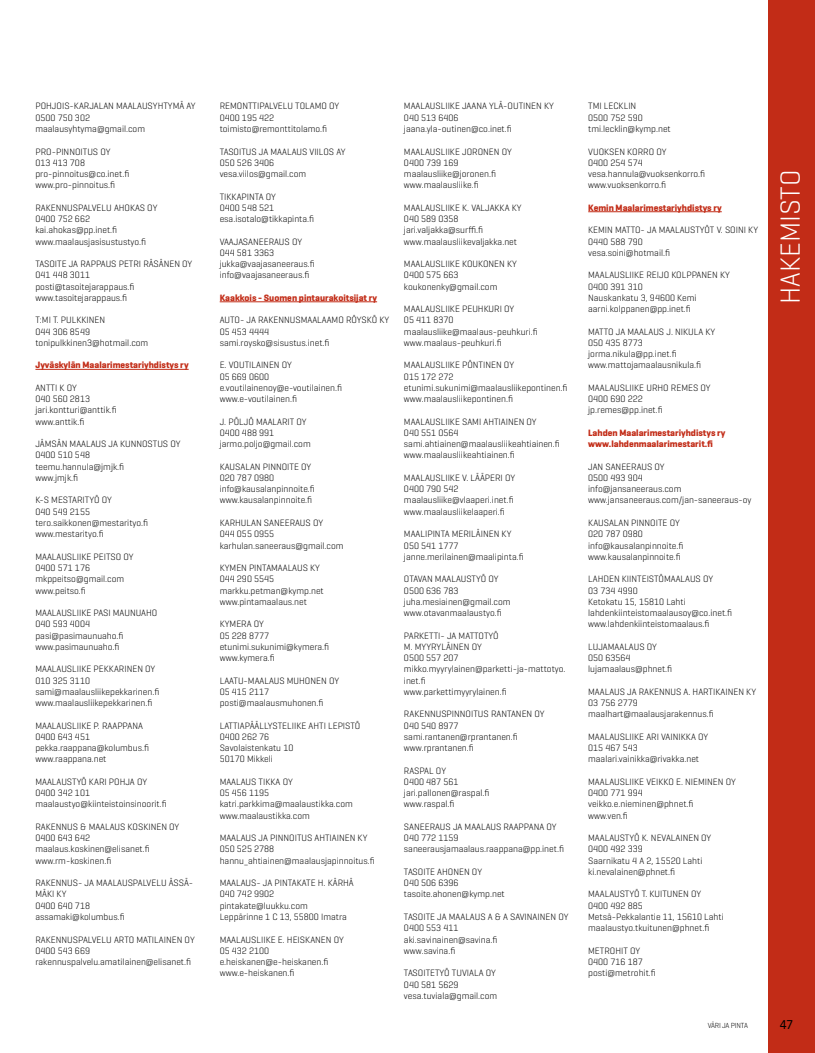
<style>
.page{position:relative;width:815px;height:1053px;background:#fff}
.page>*{position:absolute;margin:0;border:0;box-sizing:border-box;transform-origin:0 0}
.t1{font:300 28.12px "Geogrotesque";color:#fff}
.t2{font:12.5px "Avenir LT Std";color:#000}
.t3{font:300 9.38px/11.2px "Geogrotesque";color:#000}
.t4{font:700 9.38px/11.2px "Geogrotesque";color:#c22c17}
.t5{font:300 7.5px "Geogrotesque";letter-spacing:-.025em;color:#000}
</style>
<div class="page">
<div style="left:769px;top:0;width:46px;height:1052px;background:#c22c17"></div>
<hr style="left:35px;top:369px;width:154px;height:1px;background:#c22c17">
<hr style="left:220px;top:301px;width:157px;height:1px;background:#c22c17">
<hr style="left:588px;top:211px;width:134px;height:1px;background:#c22c17">
<p class="t3" style="left:35px;top:100px;width:162px">POHJOIS-KARJALAN MAALAUSYHTYMÄ AY<br>0500 750 302 maalausyhtyma@gmail.com</p>
<p class="t3" style="left:35px;top:145px;width:95px">PRO-PINNOITUS OY<br>013 413 708 pro-pinnoitus@co.inet.fi www.pro-pinnoitus.fi</p>
<p class="t3" style="left:35px;top:202px;width:124px">RAKENNUSPALVELU AHOKAS OY<br>0400 752 662 kai.ahokas@pp.inet.fi www.maalausjasisustustyo.fi</p>
<p class="t3" style="left:35px;top:258px;width:158px">TASOITE JA RAPPAUS PETRI RÄSÄNEN OY<br>041 448 3011<br>posti@tasoitejarappaus.fi www.tasoitejarappaus.fi</p>
<p class="t3" style="left:35px;top:314px;width:114px">T:MI T. PULKKINEN<br>044 306 8549 tonipulkkinen3@hotmail.com</p>
<p class="t4" style="left:35px;top:359px;width:155px">Jyväskylän Maalarimestariyhdistys ry</p>
<p class="t3" style="left:35px;top:382px;width:83px">ANTTI K OY<br>040 560 2813 jari.kontturi@anttik.fi www.anttik.fi</p>
<p class="t3" style="left:35px;top:438px;width:147px">JÄMSÄN MAALAUS JA KUNNOSTUS OY<br>0400 510 548 teemu.hannula@jmjk.fi<br>www.jmjk.fi</p>
<p class="t3" style="left:35px;top:494px;width:114px">K-S MESTARITYÖ OY<br>040 549 2155 tero.saikkonen@mestarityo.fi www.mestarityo.fi</p>
<p class="t3" style="left:35px;top:550px;width:100px">MAALAUSLIIKE PEITSO OY<br>0400 571 176 mkppeitso@gmail.com www.peitso.fi</p>
<p class="t3" style="left:35px;top:607px;width:123px">MAALAUSLIIKE PASI MAUNUAHO<br>040 593 4004 pasi@pasimaunuaho.fi www.pasimaunuaho.fi</p>
<p class="t3" style="left:35px;top:663px;width:125px">MAALAUSLIIKE PEKKARINEN OY<br>010 325 3110 sami@maalausliikepekkarinen.fi www.maalausliikepekkarinen.fi</p>
<p class="t3" style="left:35px;top:719px;width:115px">MAALAUSLIIKE P. RAAPPANA<br>0400 643 451 pekka.raappana@kolumbus.fi www.raappana.net</p>
<p class="t3" style="left:35px;top:775px;width:133px">MAALAUSTYÖ KARI POHJA OY<br>0400 342 101 maalaustyo@kiinteistoinsinoorit.fi</p>
<p class="t3" style="left:35px;top:820px;width:145px">RAKENNUS &amp; MAALAUS KOSKINEN OY<br>0400 643 642 maalaus.koskinen@elisanet.fi www.rm-koskinen.fi</p>
<p class="t3" style="left:35px;top:877px;width:159px">RAKENNUS- JA MAALAUSPALVELU ÄSSÄ-<br>MÄKI KY<br>0400 640 718<br>assamaki@kolumbus.fi</p>
<p class="t3" style="left:35px;top:933px;width:161px">RAKENNUSPALVELU ARTO MATILAINEN OY<br>0400 543 669 rakennuspalvelu.amatilainen@elisanet.fi</p>
<p class="t3" style="left:220px;top:100px;width:121px">REMONTTIPALVELU TOLAMO OY<br>0400 195 422 toimisto@remonttitolamo.fi</p>
<p class="t3" style="left:220px;top:145px;width:127px">TASOITUS JA MAALAUS VIILOS AY<br>050 526 3406 vesa.viilos@gmail.com</p>
<p class="t3" style="left:220px;top:190px;width:96px">TIKKAPINTA OY<br>0400 548 521 esa.isotalo@tikkapinta.fi</p>
<p class="t3" style="left:220px;top:235px;width:97px">VAAJASANEERAUS OY<br>044 581 3363 jukka@vaajasaneeraus.fi info@vaajasaneeraus.fi</p>
<p class="t4" style="left:220px;top:292px;width:159px">Kaakkois - Suomen pintaurakoitsijat ry</p>
<p class="t3" style="left:220px;top:314px;width:171px">AUTO- JA RAKENNUSMAALAAMO RÖYSKÖ KY<br>05 453 4444<br>sami.roysko@sisustus.inet.fi</p>
<p class="t3" style="left:220px;top:359px;width:124px">E. VOUTILAINEN OY<br>05 669 0600 e.voutilainenoy@e-voutilainen.fi www.e-voutilainen.fi</p>
<p class="t3" style="left:220px;top:415px;width:93px">J. PÖLJÖ MAALARIT OY<br>0400 488 991 jarmo.poljo@gmail.com</p>
<p class="t3" style="left:220px;top:460px;width:97px">KAUSALAN PINNOITE OY<br>020 787 0980 info@kausalanpinnoite.fi www.kausalanpinnoite.fi</p>
<p class="t3" style="left:220px;top:517px;width:125px">KARHULAN SANEERAUS OY<br>044 055 0955 karhulan.saneeraus@gmail.com</p>
<p class="t3" style="left:220px;top:562px;width:106px">KYMEN PINTAMAALAUS KY<br>044 290 5545 markku.petman@kymp.net www.pintamaalaus.net</p>
<p class="t3" style="left:220px;top:618px;width:111px">KYMERA OY<br>05 228 8777 etunimi.sukunimi@kymera.fi www.kymera.fi</p>
<p class="t3" style="left:220px;top:674px;width:121px">LAATU-MAALAUS MUHONEN OY<br>05 415 2117 posti@maalausmuhonen.fi</p>
<p class="t3" style="left:220px;top:719px;width:142px">LATTIAPÄÄLLYSTELIIKE AHTI LEPISTÖ<br>0400 262 76<br>Savolaistenkatu 10<br>50170 Mikkeli</p>
<p class="t3" style="left:220px;top:775px;width:135px">MAALAUS TIKKA OY<br>05 456 1195 katri.parkkima@maalaustikka.com www.maalaustikka.com</p>
<p class="t3" style="left:220px;top:832px;width:157px">MAALAUS JA PINNOITUS AHTIAINEN KY<br>050 525 2788 hannu_ahtiainen@maalausjapinnoitus.fi</p>
<p class="t3" style="left:220px;top:877px;width:136px">MAALAUS- JA PINTAKATE H. KÄRHÄ<br>040 742 9902 pintakate@luukku.com<br>Leppärinne 1 C 13, 55800 Imatra</p>
<p class="t3" style="left:220px;top:933px;width:126px">MAALAUSLIIKE E. HEISKANEN OY<br>05 432 2100 e.heiskanen@e-heiskanen.fi www.e-heiskanen.fi</p>
<p class="t3" style="left:404px;top:100px;width:151px">MAALAUSLIIKE JAANA YLÄ-OUTINEN KY<br>040 513 6406 jaana.yla-outinen@co.inet.fi</p>
<p class="t3" style="left:404px;top:145px;width:109px">MAALAUSLIIKE JORONEN OY<br>0400 739 169 maalausliike@joronen.fi www.maalausliike.fi</p>
<p class="t3" style="left:404px;top:202px;width:119px">MAALAUSLIIKE K. VALJAKKA KY<br>040 589 0358 jari.valjakka@surffi.fi www.maalausliikevaljakka.net</p>
<p class="t3" style="left:404px;top:258px;width:115px">MAALAUSLIIKE KOUKONEN KY<br>0400 575 663 koukonenky@gmail.com</p>
<p class="t3" style="left:404px;top:303px;width:135px">MAALAUSLIIKE PEUHKURI OY<br>05 411 8370 maalausliike@maalaus-peuhkuri.fi www.maalaus-peuhkuri.fi</p>
<p class="t3" style="left:404px;top:359px;width:165px">MAALAUSLIIKE PÖNTINEN OY<br>015 172 272 etunimi.sukunimi@maalausliikepontinen.fi www.maalausliikepontinen.fi</p>
<p class="t3" style="left:404px;top:415px;width:157px">MAALAUSLIIKE SAMI AHTIAINEN OY<br>040 551 0564 sami.ahtiainen@maalausliikeahtiainen.fi www.maalausliikeahtiainen.fi</p>
<p class="t3" style="left:404px;top:472px;width:113px">MAALAUSLIIKE V. LÄÄPERI OY<br>0400 790 542 maalausliike@vlaaperi.inet.fi www.maalausliikelaaperi.fi</p>
<p class="t3" style="left:404px;top:528px;width:121px">MAALIPINTA MERILÄINEN KY<br>050 541 1777 janne.merilainen@maalipinta.fi</p>
<p class="t3" style="left:404px;top:573px;width:108px">OTAVAN MAALAUSTYÖ OY<br>0500 636 783 juha.mesiainen@gmail.com www.otavanmaalaustyo.fi</p>
<p class="t3" style="left:404px;top:629px;width:163px">PARKETTI- JA MATTOTYÖ<br>M. MYYRYLÄINEN OY<br>0500 557 207 mikko.myyrylainen@parketti-ja-mattotyo. inet.fi<br>www.parkettimyyrylainen.fi</p>
<p class="t3" style="left:404px;top:708px;width:142px">RAKENNUSPINNOITUS RANTANEN OY<br>040 540 8977 sami.rantanen@rprantanen.fi www.rprantanen.fi</p>
<p class="t3" style="left:404px;top:764px;width:87px">RASPAL OY<br>0400 487 561 jari.pallonen@raspal.fi www.raspal.fi</p>
<p class="t3" style="left:404px;top:820px;width:162px">SANEERAUS JA MAALAUS RAAPPANA OY<br>040 772 1159 saneerausjamaalaus.raappana@pp.inet.fi</p>
<p class="t3" style="left:404px;top:865px;width:102px">TASOITE AHONEN OY<br>040 506 6396 tasoite.ahonen@kymp.net</p>
<p class="t3" style="left:404px;top:910px;width:166px">TASOITE JA MAALAUS A &amp; A SAVINAINEN OY<br>0400 553 411<br>aki.savinainen@savina.fi<br>www.savina.fi</p>
<p class="t3" style="left:404px;top:967px;width:95px">TASOITETYÖ TUVIALA OY<br>040 581 5629 vesa.tuviala@gmail.com</p>
<p class="t3" style="left:588px;top:100px;width:84px">TMI LECKLIN<br>0500 752 590 tmi.lecklin@kymp.net</p>
<p class="t3" style="left:588px;top:145px;width:119px">VUOKSEN KORRO OY<br>0400 254 574 vesa.hannula@vuoksenkorro.fi www.vuoksenkorro.fi</p>
<p class="t4" style="left:588px;top:202px;width:135px">Kemin Maalarimestariyhdistys ry</p>
<p class="t3" style="left:588px;top:224px;width:171px">KEMIN MATTO- JA MAALAUSTYÖT V. SOINI KY<br>0440 588 790<br>vesa.soini@hotmail.fi</p>
<p class="t3" style="left:588px;top:269px;width:143px">MAALAUSLIIKE REIJO KOLPPANEN KY<br>0400 391 310<br>Nauskankatu 3, 94600 Kemi aarni.kolppanen@pp.inet.fi</p>
<p class="t3" style="left:588px;top:325px;width:129px">MATTO JA MAALAUS J. NIKULA KY<br>050 435 8773 jorma.nikula@pp.inet.fi www.mattojamaalausnikula.fi</p>
<p class="t3" style="left:588px;top:382px;width:124px">MAALAUSLIIKE URHO REMES OY<br>0400 690 222 jp.remes@pp.inet.fi</p>
<p class="t4" style="left:588px;top:427px;width:139px">Lahden Maalarimestariyhdistys ry www.lahdenmaalarimestarit.fi</p>
<p class="t3" style="left:588px;top:460px;width:165px">JAN SANEERAUS OY<br>0500 493 904<br>info@jansaneeraus.com www.jansaneeraus.com/jan-saneeraus-oy</p>
<p class="t3" style="left:588px;top:517px;width:97px">KAUSALAN PINNOITE OY<br>020 787 0980 info@kausalanpinnoite.fi www.kausalanpinnoite.fi</p>
<p class="t3" style="left:588px;top:573px;width:145px">LAHDEN KIINTEISTÖMAALAUS OY<br>03 734 4990<br>Ketokatu 15, 15810 Lahti lahdenkiinteistomaalausoy@co.inet.fi www.lahdenkiinteistomaalaus.fi</p>
<p class="t3" style="left:588px;top:640px;width:86px">LUJAMAALAUS OY<br>050 63564 lujamaalaus@phnet.fi</p>
<p class="t3" style="left:588px;top:685px;width:169px">MAALAUS JA RAKENNUS A. HARTIKAINEN KY<br>03 756 2779 maalhart@maalausjarakennus.fi</p>
<p class="t3" style="left:588px;top:730px;width:121px">MAALAUSLIIKE ARI VAINIKKA OY<br>015 467 543 maalari.vainikka@rivakka.net</p>
<p class="t3" style="left:588px;top:775px;width:149px">MAALAUSLIIKE VEIKKO E. NIEMINEN OY<br>0400 771 994 veikko.e.nieminen@phnet.fi<br>www.ven.fi</p>
<p class="t3" style="left:588px;top:832px;width:125px">MAALAUSTYÖ K. NEVALAINEN OY<br>0400 492 339<br>Saarnikatu 4 A 2, 15520 Lahti ki.nevalainen@phnet.fi</p>
<p class="t3" style="left:588px;top:888px;width:137px">MAALAUSTYÖ T. KUITUNEN OY<br>0400 492 885<br>Metsä-Pekkalantie 11, 15610 Lahti maalaustyo.tkuitunen@phnet.fi</p>
<p class="t3" style="left:588px;top:944px;width:69px">METROHIT OY<br>0400 716 187 posti@metrohit.fi</p>
<p class="t1" style="left:773px;top:304px;width:136px;rotate:-90deg">HAKEMISTO</p>
<p class="t5" style="left:708px;top:1020px;width:42px">VÄRI JA PINTA</p>
<p class="t2" style="left:780px;top:1017px;width:15px">47</p>
</div>
